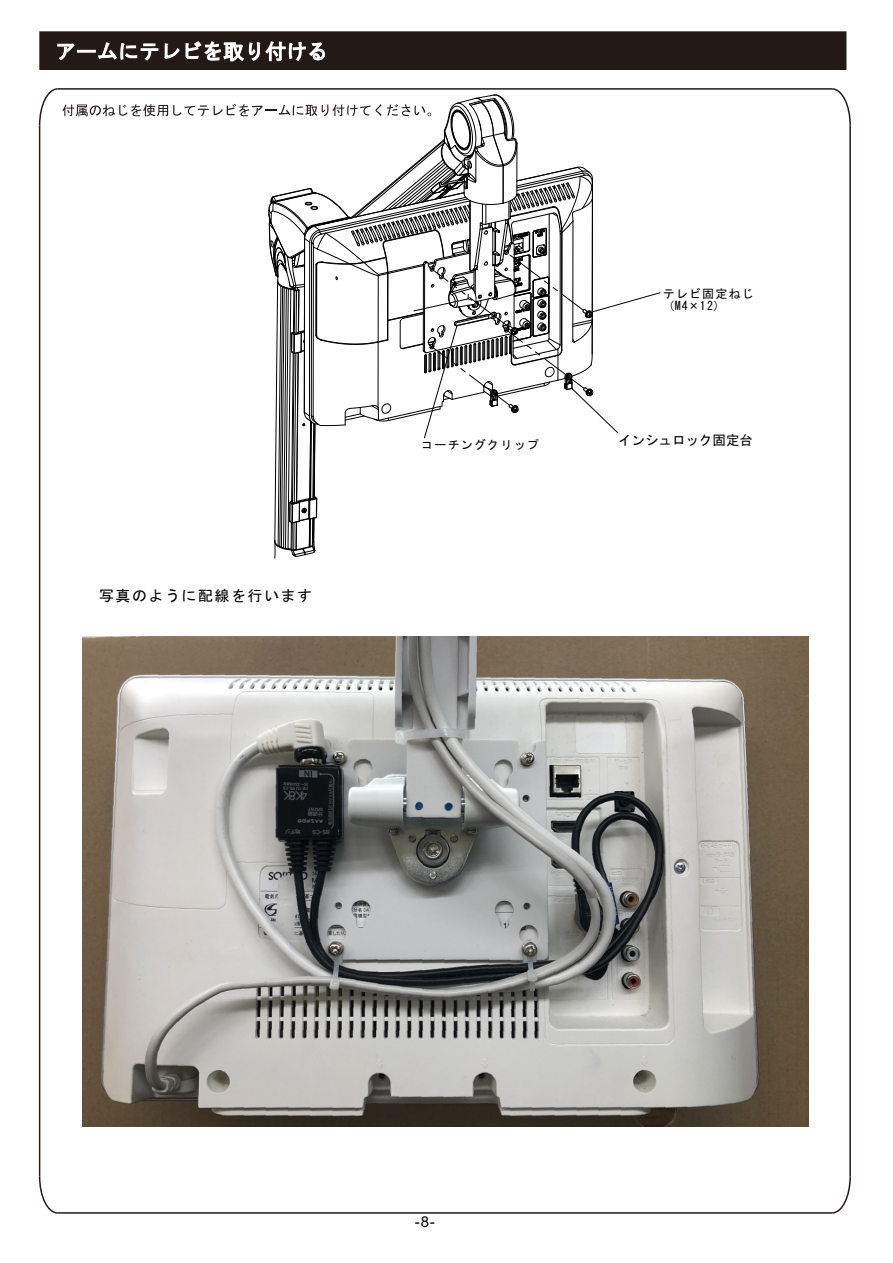
<style>
.page{position:relative;width:893px;height:1263px;background:#fff}
.page>*{position:absolute;margin:0;border:0;box-sizing:border-box;transform-origin:0 0}
.t1{font:21px "HG Gothic M";color:#fff}
.t2{font:15px "MS Gothic";letter-spacing:.1em;color:#000}
.t3{font:15px "Arial";color:#000}
.t4{font:13.5px "MS Gothic";color:#000}
.t5{font:12px/12px "MS Gothic";letter-spacing:.1em;color:#000}
</style>
<div class="page">
<div style="left:40px;top:32px;width:806px;height:37px;background:#231916"></div>
<div style="left:39px;top:31px;width:807px;height:39px;border:1px solid #231916"></div>
<svg style="left:832px;top:1176px;width:19px;height:38px"></svg>
<hr style="left:58px;top:1212px;width:774px;height:2px;background:#231916">
<svg style="left:38px;top:1175px;width:21px;height:39px"></svg>
<hr style="left:39px;top:125px;width:1px;height:1051px;background:#231916">
<hr style="left:58px;top:88px;width:774px;height:2px;background:#231916">
<svg style="left:831px;top:88px;width:20px;height:37px"></svg>
<hr style="left:849px;top:125px;width:2px;height:1051px;background:#231916">
<img style="left:83px;top:637px;width:725px;height:489px">
<svg style="left:38px;top:88px;width:622px;height:470px"></svg>
<h1 class="t1" style="left:55px;top:41px;width:274px">アームにテレビを取り付ける</h1>
<p class="t2" style="left:99px;top:589px;width:214px">写真のように配線を行います</p>
<p class="t5" style="left:663px;top:288px;width:93px">テレビ固定ねじ（M4×12）</p>
<p class="t5" style="left:421px;top:438px;width:119px">コーチングクリップ</p>
<p class="t4" style="left:618px;top:433px;width:136px">インシュロック固定台</p>
<p class="t3" style="left:415px;top:1216px;width:21px">-8-</p>
</div>
